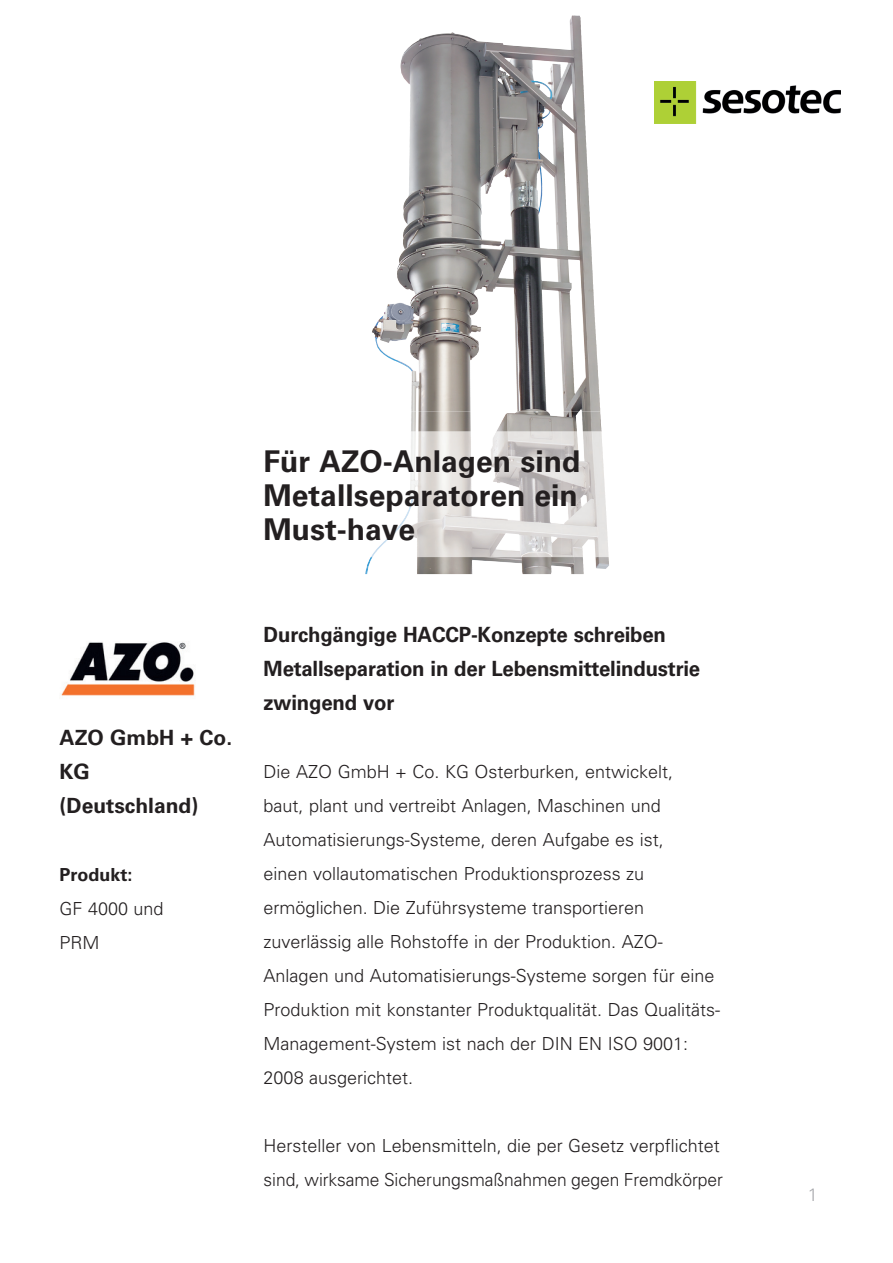
<style>
.page{position:relative;width:893px;height:1263px;background:#fff}
.page>*{position:absolute;margin:0;border:0;box-sizing:border-box;transform-origin:0 0}
.t1{font:700 30px/34px "Univers LT";color:#231f20;text-align:justify}
.t2{font:700 21px/34px "Univers LT";letter-spacing:-.01em;color:#231f20}
.t3{font:300 18px/34px "Univers LT";color:#231f20}
.t4{font:700 18px "Univers LT";color:#231f20}
.t5{font:300 18px "Univers LT";color:#a8a9ad}
</style>
<div class="page">
<svg style="left:371px;top:15px;width:230px;height:542px"></svg>
<img style="left:422px;top:15px;width:152px;height:35px">
<img style="left:61px;top:642px;width:134px;height:54px">
<img style="left:654px;top:81px;width:187px;height:42px">
<img style="left:371px;top:411px;width:231px;height:21px">
<img style="left:411px;top:411px;width:190px;height:21px">
<img style="left:365px;top:557px;width:244px;height:17px">
<img style="left:471px;top:432px;width:90px;height:125px">
<img style="left:471px;top:432px;width:48px;height:88px">
<img style="left:561px;top:432px;width:48px;height:125px">
<h1 class="t1" style="left:264px;top:445px;width:318px">Für AZO-Anlagen sind Metallseparatoren ein Must-have</h1>
<p class="t2" style="left:60px;top:720px;width:174px">AZO GmbH + Co.<br>KG (Deutschland)</p>
<p class="t4" style="left:60px;top:864px;width:75px">Produkt:</p>
<p class="t3" style="left:60px;top:891px;width:106px">GF 4000 und<br>PRM</p>
<p class="t2" style="left:264px;top:618px;width:438px">Durchgängige HACCP-Konzepte schreiben<br>Metallseparation in der Lebensmittelindustrie zwingend vor</p>
<p class="t3" style="left:264px;top:755px;width:458px">Die AZO GmbH + Co. KG Osterburken, entwickelt,<br>baut, plant und vertreibt Anlagen, Maschinen und Automatisierungs-Systeme, deren Aufgabe es ist,<br>einen vollautomatischen Produktionsprozess zu ermöglichen. Die Zuführsysteme transportieren zuverlässig alle Rohstoffe in der Produktion. AZO-Anlagen und Automatisierungs-Systeme sorgen für eine Produktion mit konstanter Produktqualität. Das Qualitäts-Management-System ist nach der DIN EN ISO 9001:<br>2008 ausgerichtet.</p>
<p class="t3" style="left:264px;top:1129px;width:461px">Hersteller von Lebensmitteln, die per Gesetz verpflichtet sind, wirksame Sicherungsmaßnahmen gegen Fremdkörper</p>
<p class="t5" style="left:808px;top:1183px;width:12px">1</p>
</div>
